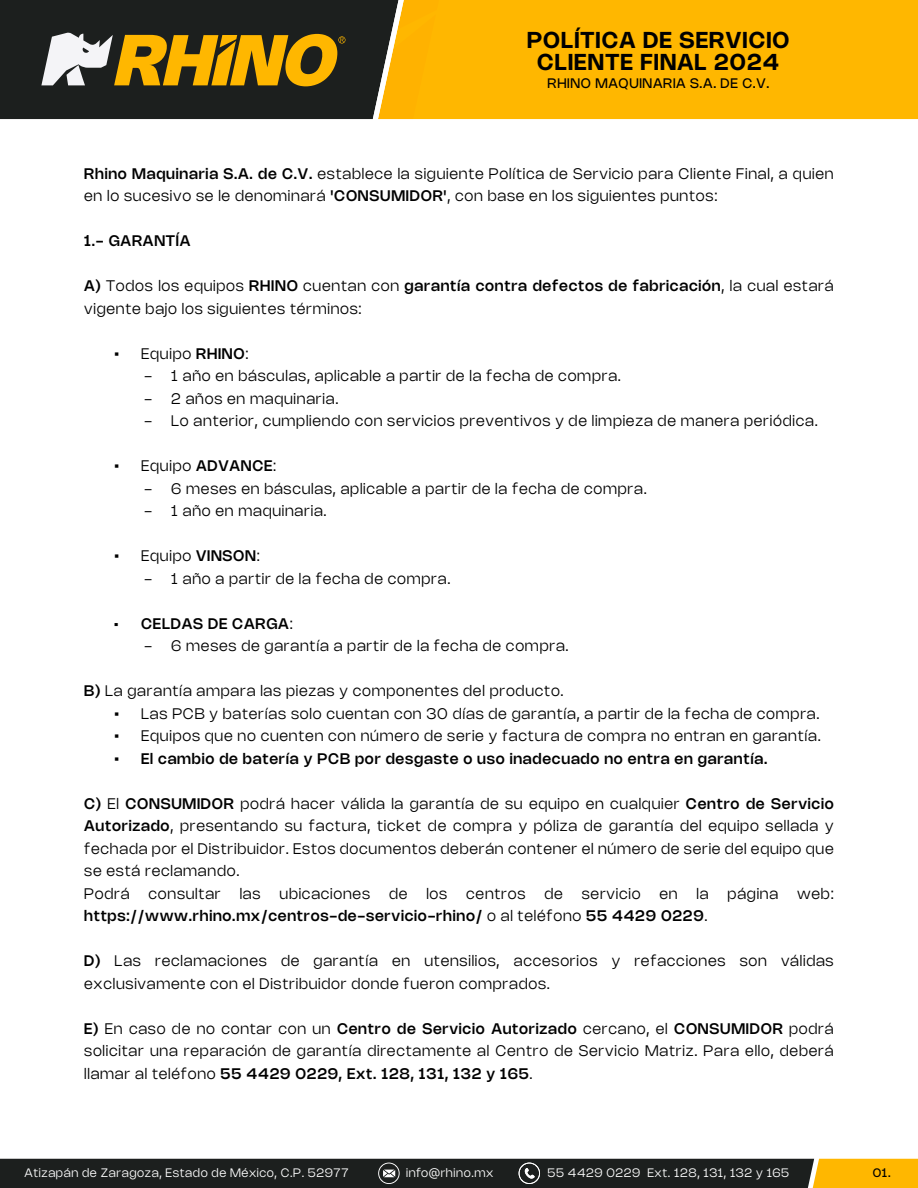
<style>
.page{position:relative;width:918px;height:1188px;background:#fff}
.page>*{position:absolute;margin:0;border:0;box-sizing:border-box;transform-origin:0 0}
.t1{font:600 22.5px/23px "Nohemi";letter-spacing:.05em;color:#000;text-align:center}
.t2{font:300 15px/22.5px "Nohemi";letter-spacing:.05em;color:#000}
.t3{font:500 15px "Nohemi";letter-spacing:.05em;color:#000}
.t4{font:13.5px "Nohemi";letter-spacing:.05em;color:#000}
.t5{font:300 12px "Nohemi";letter-spacing:.05em;color:#fff}
.t6{font:12px "Nohemi";color:#000}
.s1{font-weight:500}
.s2{font-family:"Times New Roman";font-weight:400}
.s3{font-weight:300}
</style>
<div class="page">
<div style="left:439px;top:0;width:479px;height:119px;background:#ffb700"></div>
<div style="left:0;top:0;width:373px;height:119px;background:#1c1f1e"></div>
<svg style="left:373px;top:0;width:66px;height:119px;background:#d39d1a"></svg>
<svg style="left:41px;top:32px;width:304px;height:54px;background:#a4832e"></svg>
<svg style="left:0;top:1159px;width:918px;height:29px;background:#37321d"></svg>
<h1 class="t1" style="left:527px;top:28px;width:264px">POLÍTICA DE SERVICIO<br>CLIENTE FINAL 2024</h1>
<p class="t4" style="left:548px;top:75px;width:223px">RHINO MAQUINARIA S.A. DE C.V.</p>
<p class="t2" style="left:84px;top:162px;width:751px"><span class="s1">Rhino Maquinaria S.A. de C.V.</span> establece la siguiente Política de Servicio para Cliente Final, a quien en lo sucesivo se le denominará <span class="s1">'CONSUMIDOR'</span>, con base en los siguientes puntos:</p>
<p class="t3" style="left:84px;top:232px;width:108px">1.- GARANTÍA</p>
<p class="t2" style="left:84px;top:275px;width:751px"><span class="s1">A)</span> Todos los equipos <span class="s1">RHINO</span> cuentan con <span class="s1">garantía contra defectos de fabricación</span>, la cual estará vigente bajo los siguientes términos:</p>
<p class="t2" style="left:114px;top:342px;width:136px"><span class="s2">▪</span> Equipo <span class="s1">RHINO</span>:</p>
<p class="t2" style="left:144px;top:365px;width:478px">- 1 año en básculas, aplicable a partir de la fecha de compra.</p>
<p class="t2" style="left:144px;top:387px;width:196px">- 2 años en maquinaria.</p>
<p class="t2" style="left:144px;top:410px;width:675px">- Lo anterior, cumpliendo con servicios preventivos y de limpieza de manera periódica.</p>
<p class="t2" style="left:114px;top:455px;width:164px"><span class="s2">▪</span> Equipo <span class="s1">ADVANCE</span>:</p>
<p class="t2" style="left:144px;top:477px;width:504px">- 6 meses en básculas, aplicable a partir de la fecha de compra.</p>
<p class="t2" style="left:144px;top:500px;width:184px">- 1 año en maquinaria.</p>
<p class="t2" style="left:114px;top:545px;width:147px"><span class="s2">▪</span> Equipo <span class="s1">VINSON</span>:</p>
<p class="t2" style="left:144px;top:567px;width:308px">- 1 año a partir de la fecha de compra.</p>
<p class="t3" style="left:114px;top:614px;width:180px">• CELDAS DE CARGA<span class="s3">:</span></p>
<p class="t2" style="left:144px;top:635px;width:426px">- 6 meses de garantía a partir de la fecha de compra.</p>
<p class="t2" style="left:84px;top:680px;width:481px"><span class="s1">B)</span> La garantía ampara las piezas y componentes del producto.</p>
<p class="t2" style="left:114px;top:702px;width:707px"><span class="s2">▪</span> Las PCB y baterías solo cuentan con 30 días de garantía, a partir de la fecha de compra.</p>
<p class="t2" style="left:114px;top:725px;width:708px"><span class="s2">▪</span> Equipos que no cuenten con número de serie y factura de compra no entran en garantía.</p>
<p class="t3" style="left:114px;top:749px;width:655px"><span class="s2">▪</span> El cambio de batería y PCB por desgaste o uso inadecuado no entra en garantía.</p>
<p class="t2" style="left:84px;top:792px;width:751px"><span class="s1">C)</span> El <span class="s1">CONSUMIDOR</span> podrá hacer válida la garantía de su equipo en cualquier <span class="s1">Centro de Servicio Autorizado</span>, presentando su factura, ticket de compra y póliza de garantía del equipo sellada y fechada por el Distribuidor. Estos documentos deberán contener el número de serie del equipo que se está reclamando.<br>Podrá</p>
<p class="t2" style="left:149px;top:882px;width:74px">consultar</p>
<p class="t2" style="left:240px;top:882px;width:22px">las</p>
<p class="t2" style="left:280px;top:882px;width:92px">ubicaciones</p>
<p class="t2" style="left:389px;top:882px;width:20px">de</p>
<p class="t2" style="left:426px;top:882px;width:22px">los</p>
<p class="t2" style="left:466px;top:882px;width:61px">centros</p>
<p class="t2" style="left:544px;top:882px;width:20px">de</p>
<p class="t2" style="left:582px;top:882px;width:60px">servicio</p>
<p class="t2" style="left:660px;top:882px;width:20px">en</p>
<p class="t2" style="left:697px;top:882px;width:14px">la</p>
<p class="t2" style="left:728px;top:882px;width:52px">página</p>
<p class="t2" style="left:797px;top:882px;width:38px">web:</p>
<p class="t3" style="left:84px;top:907px;width:625px">https://www.rhino.mx/centros-de-servicio-rhino/ <span class="s3">o al teléfono</span> 55 4429 0229<span class="s3">.</span></p>
<p class="t2" style="left:84px;top:950px;width:751px"><span class="s1">D)</span> Las reclamaciones de garantía en utensilios, accesorios y refacciones son válidas exclusivamente con el Distribuidor donde fueron comprados.</p>
<p class="t2" style="left:84px;top:1017px;width:751px;text-align:justify"><span class="s1">E)</span> En caso de no contar con un <span class="s1">Centro de Servicio Autorizado</span> cercano, el <span class="s1">CONSUMIDOR</span> podrá solicitar una reparación de garantía directamente al Centro de Servicio Matriz. Para ello, deberá llamar al teléfono <span class="s1">55 4429 0229, Ext. 128, 131, 132 y 165</span>.</p>
<p class="t5" style="left:25px;top:1165px;width:326px">Atizapán de Zaragoza, Estado de México, C.P. 52977</p>
<p class="t5" style="left:406px;top:1165px;width:89px">info@rhino.mx</p>
<p class="t5" style="left:548px;top:1165px;width:243px">55 4429 0229 Ext. 128, 131, 132 y 165</p>
<p class="t6" style="left:873px;top:1166px;width:19px">01.</p>
</div>
